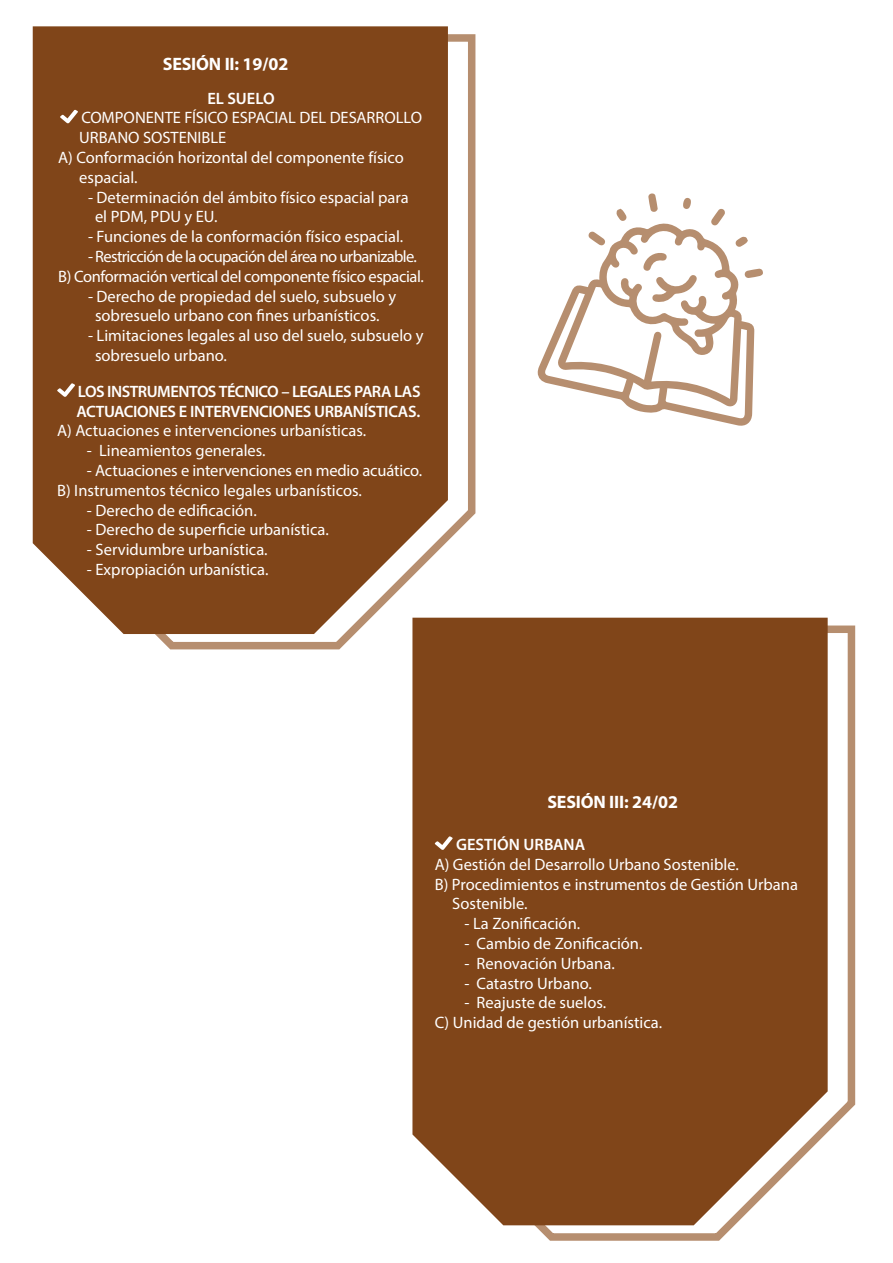
<style>
.page{position:relative;width:893px;height:1263px;background:#fff}
.page>*{position:absolute;margin:0;border:0;box-sizing:border-box;transform-origin:0 0}
.t1{font:700 18px "Myriad Pro";letter-spacing:-.01em;color:#fff}
.t2{font:16.5px/19.8px "Myriad Pro";color:#fff}
.t3{font:16.5px/19.8px "Myriad Pro";letter-spacing:-.035em;color:#fff}
.t4{font:600 16.5px/19.8px "Myriad Pro";letter-spacing:-.02em;color:#fff}
.t5{font:600 16.5px "Myriad Pro";color:#fff}
</style>
<div class="page">
<svg style="left:32px;top:30px;width:447px;height:620px"></svg>
<svg style="left:503px;top:625px;width:353px;height:616px"></svg>
<svg style="left:538px;top:193px;width:225px;height:233px"></svg>
<div style="left:33px;top:26px;width:415px;height:608px;background:#804519"></div>
<div style="left:412px;top:618px;width:416px;height:607px;background:#804519"></div>
<svg style="left:60px;top:110px;width:18px;height:14px"></svg>
<svg style="left:57px;top:383px;width:18px;height:14px"></svg>
<svg style="left:435px;top:836px;width:18px;height:14px"></svg>
<p class="t1" style="left:163px;top:52px;width:127px">SESIÓN II: 19/02</p>
<p class="t4" style="left:207px;top:88px;width:69px">EL SUELO</p>
<p class="t2" style="left:81px;top:108px;width:342px">COMPONENTE FÍSICO ESPACIAL DEL DESARROLLO</p>
<p class="t2" style="left:79px;top:127px;width:148px">URBANO SOSTENIBLE</p>
<p class="t2" style="left:58px;top:147px;width:347px">A) Conformación horizontal del componente físico</p>
<p class="t2" style="left:79px;top:167px;width:60px">espacial.</p>
<p class="t2" style="left:95px;top:187px;width:315px;text-indent:-7px">- Determinación del ámbito físico espacial para el PDM, PDU y EU.</p>
<p class="t2" style="left:88px;top:226px;width:317px">- Funciones de la conformación físico espacial.</p>
<p class="t3" style="left:58px;top:246px;width:367px;text-indent:30px">- Restricción de la ocupación del área no urbanizable.<br>B) Conformación vertical del componente físico espacial.</p>
<p class="t2" style="left:88px;top:286px;width:310px;text-align:center">- Derecho de propiedad del suelo, subsuelo y sobresuelo urbano con fines urbanísticos.</p>
<p class="t2" style="left:95px;top:325px;width:330px;text-indent:-7px">- Limitaciones legales al uso del suelo, subsuelo y sobresuelo urbano.</p>
<p class="t4" style="left:76px;top:381px;width:346px">LOS INSTRUMENTOS TÉCNICO – LEGALES PARA LAS<br>ACTUACIONES E INTERVENCIONES URBANÍSTICAS.</p>
<p class="t2" style="left:57px;top:421px;width:310px">A) Actuaciones e intervenciones urbanísticas.</p>
<p class="t2" style="left:87px;top:441px;width:180px">- Lineamientos generales.</p>
<p class="t2" style="left:57px;top:460px;width:366px;text-indent:30px">- Actuaciones e intervenciones en medio acuático.<br>B) Instrumentos técnico legales urbanísticos.</p>
<p class="t2" style="left:87px;top:500px;width:171px">- Derecho de edificación.</p>
<p class="t2" style="left:87px;top:520px;width:243px">- Derecho de superficie urbanística.</p>
<p class="t2" style="left:87px;top:540px;width:182px">- Servidumbre urbanística.</p>
<p class="t2" style="left:87px;top:559px;width:183px">- Expropiación urbanística.</p>
<p class="t1" style="left:547px;top:790px;width:132px">SESIÓN III: 24/02</p>
<p class="t5" style="left:456px;top:834px;width:131px">GESTIÓN URBANA</p>
<p class="t2" style="left:435px;top:854px;width:306px">A) Gestión del Desarrollo Urbano Sostenible.</p>
<p class="t2" style="left:435px;top:874px;width:365px">B) Procedimientos e instrumentos de Gestión Urbana</p>
<p class="t2" style="left:452px;top:893px;width:77px">Sostenible.</p>
<p class="t2" style="left:465px;top:913px;width:117px">- La Zonificación.</p>
<p class="t2" style="left:465px;top:933px;width:179px">- Cambio de Zonificación.</p>
<p class="t2" style="left:465px;top:953px;width:152px">- Renovación Urbana.</p>
<p class="t2" style="left:465px;top:973px;width:129px">- Catastro Urbano.</p>
<p class="t2" style="left:435px;top:992px;width:229px;text-indent:30px">- Reajuste de suelos.<br>C) Unidad de gestión urbanística.</p>
</div>
